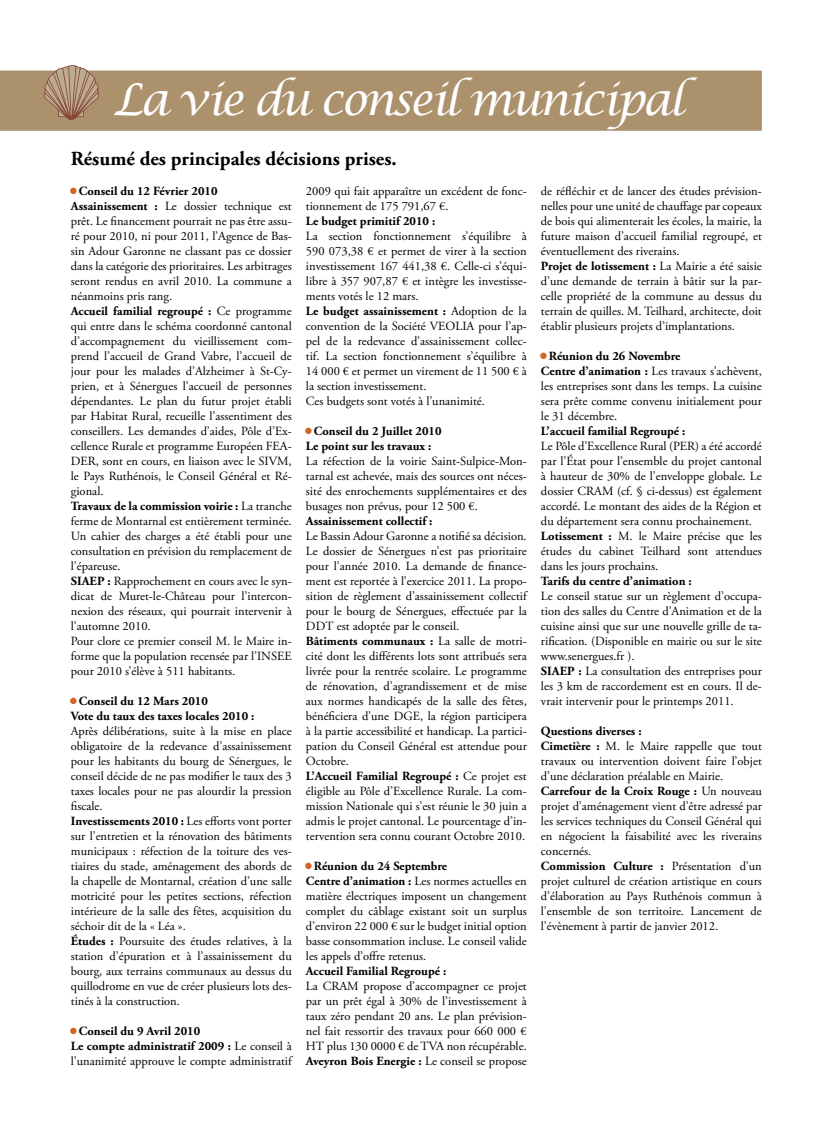
<style>
.page{position:relative;width:815px;height:1134px;background:#fff}
.page>*{position:absolute;margin:0;border:0;box-sizing:border-box;transform-origin:0 0}
.t1{font:italic 43.75px "Lucida Calligraphy";letter-spacing:-.06em;color:#fff}
.t2{font:700 20px "Adobe Garamond Pro";color:#000}
.t3{font:12.5px/15px "Adobe Garamond Pro";color:#000}
.t4{font:700 12.5px/15px "Adobe Garamond Pro";color:#000}
.s1{font-weight:700;color:#d06823}
.s2{font-weight:700}
.s3{color:#d06823}
</style>
<div class="page">
<div style="left:70px;top:188px;width:7px;height:6px;border:2px solid #d06823;border-radius:50%"></div>
<div style="left:70px;top:698px;width:7px;height:6px;border:2px solid #d06823;border-radius:50%"></div>
<div style="left:70px;top:1028px;width:7px;height:6px;border:2px solid #d06823;border-radius:50%"></div>
<div style="left:305px;top:428px;width:7px;height:6px;border:2px solid #d06823;border-radius:50%"></div>
<div style="left:305px;top:863px;width:7px;height:6px;border:2px solid #d06823;border-radius:50%"></div>
<div style="left:540px;top:353px;width:7px;height:6px;border:2px solid #d06823;border-radius:50%"></div>
<div style="left:0;top:71px;width:762px;height:60px;background:#ac916d"></div>
<svg style="left:44px;top:65px;width:55px;height:55px;background:#b0927a"></svg>
<h1 class="t1" style="left:113px;top:73px;width:572px">La vie du conseil municipal</h1>
<h2 class="t2" style="left:71px;top:147px;width:327px">Résumé des principales décisions prises.</h2>
<p class="t3" style="left:71px;top:184px;width:222px"><span class="s1">•</span> <span class="s2">Conseil du 12 Février 2010<br>Assainissement :</span> Le dossier technique est prêt. Le financement pourrait ne pas être assu&shy;ré pour 2010, ni pour 2011, l’Agence de Bas&shy;sin Adour Garonne ne classant pas ce dossier dans la catégorie des prioritaires. Les arbitrages seront rendus en avril 2010. La commune a néanmoins pris rang.<br><span class="s2">Accueil familial regroupé :</span> Ce programme qui entre dans le schéma coordonné cantonal d’accompagnement du vieillissement com&shy;prend l’accueil de Grand Vabre, l’accueil de jour pour les malades d’Alzheimer à St-Cy&shy;prien, et à Sénergues l’accueil de personnes dépendantes. Le plan du futur projet établi par Habitat Rural, recueille l’assentiment des conseillers. Les demandes d’aides, Pôle d’Ex&shy;cellence Rurale et programme Européen FEA-DER, sont en cours, en liaison avec le SIVM, le Pays Ruthénois, le Conseil Général et Ré&shy;gional.<br><span class="s2">Travaux de la commission voirie :</span> La tranche ferme de Montarnal est entièrement terminée.<br>Un cahier des charges a été établi pour une consultation en prévision du remplacement de l’épareuse.<br><span class="s2">SIAEP :</span> Rapprochement en cours avec le syn&shy;dicat de Muret-le-Château pour l’intercon&shy;nexion des réseaux, qui pourrait intervenir à l’automne 2010.<br>Pour clore ce premier conseil M. le Maire in&shy;forme que la population recensée par l’INSEE pour 2010 s’élève à 511 habitants.</p>
<p class="t4" style="left:71px;top:694px;width:185px"><span class="s3">•</span> Conseil du 12 Mars 2010<br>Vote du taux des taxes locales 2010 :</p>
<p class="t3" style="left:71px;top:724px;width:222px">Après délibérations, suite à la mise en place obligatoire de la redevance d’assainissement pour les habitants du bourg de Sénergues, le conseil décide de ne pas modifier le taux des 3 taxes locales pour ne pas alourdir la pression fiscale.<br><span class="s2">Investissements 2010 :</span> Les efforts vont porter sur l’entretien et la rénovation des bâtiments municipaux : réfection de la toiture des ves&shy;tiaires du stade, aménagement des abords de la chapelle de Montarnal, création d’une salle motricité pour les petites sections, réfection intérieure de la salle des fêtes, acquisition du séchoir dit de la « Léa ».<br><span class="s2">études :</span> Poursuite des études relatives, à la station d’épuration et à l’assainissement du bourg, aux terrains communaux au dessus du quillodrome en vue de créer plusieurs lots des&shy;tinés à la construction.</p>
<p class="t3" style="left:71px;top:1024px;width:222px"><span class="s1">•</span> <span class="s2">Conseil du 9 Avril 2010<br>Le compte administratif 2009 :</span> Le conseil à l’unanimité approuve le compte administratif</p>
<p class="t3" style="left:306px;top:184px;width:222px">2009 qui fait apparaître un excédent de fonc&shy;tionnement de 175 791,67 €.</p>
<p class="t4" style="left:306px;top:214px;width:131px">Le budget primitif 2010 :</p>
<p class="t3" style="left:306px;top:229px;width:222px">La section fonctionnement s’équilibre à 590 073,38 € et permet de virer à la section investissement 167 441,38 €. Celle-ci s’équi&shy;libre à 357 907,87 € et intègre les investisse&shy;ments votés le 12 mars.<br><span class="s2">Le budget assainissement :</span> Adoption de la convention de la Société VEOLIA pour l’ap&shy;pel de la redevance d’assainissement collec&shy;tif. La section fonctionnement s’équilibre à 14 000 € et permet un virement de 11 500 € à la section investissement.<br>Ces budgets sont votés à l’unanimité.</p>
<p class="t4" style="left:306px;top:424px;width:137px"><span class="s3">•</span> Conseil du 2 Juillet 2010<br>Le point sur les travaux :</p>
<p class="t3" style="left:306px;top:454px;width:222px;text-align:justify">La réfection de la voirie Saint-Sulpice-Mon&shy;tarnal est achevée, mais des sources ont néces&shy;sité des enrochements supplémentaires et des busages non prévus, pour 12 500 €.</p>
<p class="t4" style="left:306px;top:514px;width:128px">Assainissement collectif :</p>
<p class="t3" style="left:306px;top:529px;width:222px">Le Bassin Adour Garonne a notifié sa décision.<br>Le dossier de Sénergues n’est pas prioritaire pour l’année 2010. La demande de finance&shy;ment est reportée à l’exercice 2011. La propo&shy;sition de règlement d’assainissement collectif pour le bourg de Sénergues, effectuée par la DDT est adoptée par le conseil.<br><span class="s2">Bâtiments communaux :</span> La salle de motri&shy;cité dont les différents lots sont attribués sera livrée pour la rentrée scolaire. Le programme de rénovation, d’agrandissement et de mise aux normes handicapés de la salle des fêtes, bénéficiera d’une DGE, la région participera à la partie accessibilité et handicap. La partici&shy;pation du Conseil Général est attendue pour Octobre.<br><span class="s2">L’Accueil Familial Regroupé :</span> Ce projet est éligible au Pôle d’Excellence Rurale. La com&shy;mission Nationale qui s’est réunie le 30 juin a admis le projet cantonal. Le pourcentage d’in&shy;tervention sera connu courant Octobre 2010.</p>
<p class="t3" style="left:306px;top:859px;width:222px"><span class="s1">•</span> <span class="s2">Réunion du 24 Septembre<br>Centre d’animation :</span> Les normes actuelles en matière électriques imposent un changement complet du câblage existant soit un surplus d’environ 22 000 € sur le budget initial option basse consommation incluse. Le conseil valide les appels d’offre retenus.</p>
<p class="t4" style="left:306px;top:964px;width:142px">Accueil Familial Regroupé :</p>
<p class="t3" style="left:306px;top:979px;width:222px;text-align:justify">La CRAM propose d’accompagner ce projet par un prêt égal à 30% de l’investissement à taux zéro pendant 20 ans. Le plan prévision&shy;nel fait ressortir des travaux pour 660 000 € HT plus 130 0000 € de TVA non récupérable.<br><span class="s2">Aveyron Bois Energie :</span> Le conseil se propose</p>
<p class="t3" style="left:541px;top:184px;width:222px">de réfléchir et de lancer des études prévision&shy;nelles pour une unité de chauffage par copeaux de bois qui alimenterait les écoles, la mairie, la future maison d’accueil familial regroupé, et éventuellement des riverains.<br><span class="s2">Projet de lotissement :</span> La Mairie a été saisie d’une demande de terrain à bâtir sur la par&shy;celle propriété de la commune au dessus du terrain de quilles. M. Teilhard, architecte, doit établir plusieurs projets d’implantations.</p>
<p class="t3" style="left:541px;top:349px;width:222px"><span class="s1">•</span> <span class="s2">Réunion du 26 Novembre<br>Centre d’animation :</span> Les travaux s’achèvent, les entreprises sont dans les temps. La cuisine sera prête comme convenu initialement pour le 31 décembre.</p>
<p class="t4" style="left:541px;top:424px;width:146px">L’accueil familial Regroupé :</p>
<p class="t3" style="left:541px;top:439px;width:222px">Le Pôle d’Excellence Rural (PER) a été accordé par l’état pour l’ensemble du projet cantonal à hauteur de 30% de l’enveloppe globale. Le dossier CRAM (cf. § ci-dessus) est également accordé. Le montant des aides de la Région et du département sera connu prochainement.<br><span class="s2">Lotissement :</span> M. le Maire précise que les études du cabinet Teilhard sont attendues dans les jours prochains.</p>
<p class="t4" style="left:541px;top:574px;width:152px">Tarifs du centre d’animation :</p>
<p class="t3" style="left:541px;top:589px;width:222px">Le conseil statue sur un règlement d’occupa&shy;tion des salles du Centre d’Animation et de la cuisine ainsi que sur une nouvelle grille de ta&shy;rification. (Disponible en mairie ou sur le site www.senergues.fr ).<br><span class="s2">SIAEP :</span> La consultation des entreprises pour les 3 km de raccordement est en cours. Il de&shy;vrait intervenir pour le printemps 2011.</p>
<p class="t3" style="left:541px;top:724px;width:222px"><span class="s2">Questions diverses :<br>Cimetière :</span> M. le Maire rappelle que tout travaux ou intervention doivent faire l’objet d’une déclaration préalable en Mairie.<br><span class="s2">Carrefour de la Croix Rouge :</span> Un nouveau projet d’aménagement vient d’être adressé par les services techniques du Conseil Général qui en négocient la faisabilité avec les riverains concernés.<br><span class="s2">Commission Culture :</span> Présentation d’un projet culturel de création artistique en cours d’élaboration au Pays Ruthénois commun à l’ensemble de son territoire. Lancement de l’évènement à partir de janvier 2012.</p>
</div>
